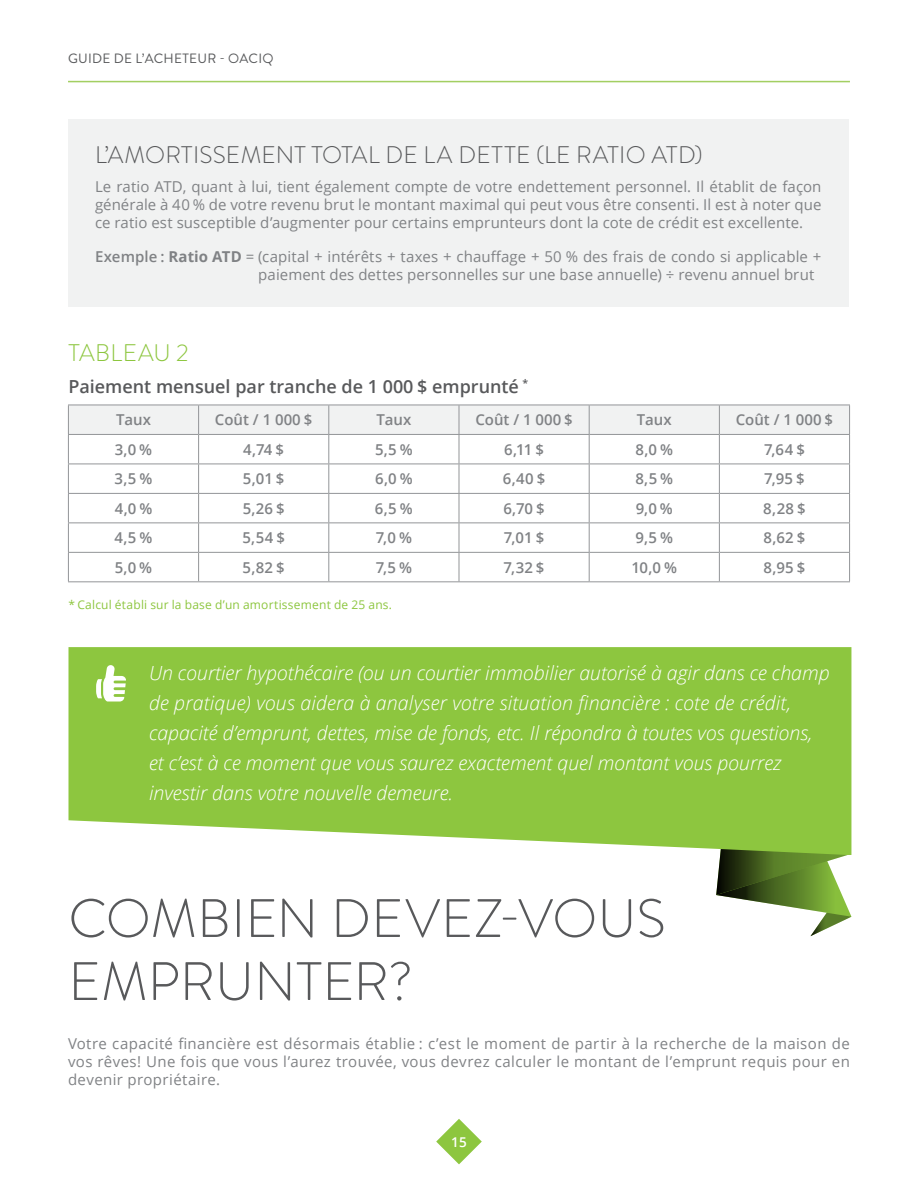
<style>
.page{position:relative;width:918px;height:1188px;background:#fff}
.page>*{position:absolute;margin:0;border:0;box-sizing:border-box;transform-origin:0 0}
.t1{font:300 54px/63px "Brandon Grotesque";letter-spacing:.005em;color:#58595b}
.t2{font:300 24px "Brandon Grotesque";letter-spacing:.015em;color:#58595b}
.t3{font:300 24px "Brandon Grotesque";letter-spacing:.02em;color:#8dc63f}
.t4{font:italic 300 19.5px/30px "Open Sans";color:#fff}
.t5{font:600 18px "Open Sans";color:#58595b}
.t6{font:15px/18px "Open Sans";letter-spacing:.005em;color:#808285;text-align:justify}
.t7{font:600 15px "Open Sans";color:#808285}
.t8{font:13.5px "Brandon Grotesque";letter-spacing:.02em;color:#58595b}
.t9{font:600 13.5px "Open Sans";color:#fff}
.t10{font:12px "Open Sans";letter-spacing:.015em;color:#8dc63f}
.s1{font-weight:600}
.s2{font-weight:700}
</style>
<div class="page">
<svg style="left:436px;top:1119px;width:46px;height:45px"></svg>
<hr style="left:68px;top:81px;width:782px;height:1px;background:#a3cf62">
<div style="left:68px;top:120px;width:780px;height:187px;background:#f1f2f2"></div>
<svg style="left:68px;top:405px;width:782px;height:176px"></svg>
<hr style="left:68px;top:581px;width:131px;height:1px;background:#939598">
<hr style="left:199px;top:581px;width:130px;height:1px;background:#939598">
<hr style="left:329px;top:581px;width:130px;height:1px;background:#939598">
<hr style="left:459px;top:581px;width:130px;height:1px;background:#939598">
<hr style="left:589px;top:581px;width:130px;height:1px;background:#939598">
<hr style="left:719px;top:581px;width:131px;height:1px;background:#939598">
<svg style="left:68px;top:647px;width:783px;height:208px;background:#96ca4e"></svg>
<svg style="left:716px;top:849px;width:132px;height:12px;background:#658736"></svg>
<svg style="left:716px;top:861px;width:134px;height:52px"></svg>
<svg style="left:810px;top:913px;width:41px;height:23px"></svg>
<svg style="left:96px;top:665px;width:30px;height:37px"></svg>
<p class="t8" style="left:68px;top:50px;width:207px">GUIDE DE L’ACHETEUR - OACIQ</p>
<h2 class="t2" style="left:95px;top:139px;width:609px">L’AMORTISSEMENT TOTAL DE LA DETTE (LE RATIO ATD)</h2>
<p class="t6" style="left:95px;top:177px;width:728px">Le ratio ATD, quant à lui, tient également compte de votre endettement personnel. Il établit de façon générale à 40 % de votre revenu brut le montant maximal qui peut vous être consenti. Il est à noter que ce ratio est susceptible d’augmenter pour certains emprunteurs dont la cote de crédit est excellente.</p>
<p class="t6" style="left:258px;top:247px;width:565px;text-indent:-163px"><span class="s1">Exemple :</span> <span class="s2">Ratio ATD</span> = (capital + intérêts + taxes + chauffage + 50 % des frais de condo si applicable + paiement des dettes personnelles sur une base annuelle) ÷ revenu annuel brut</p>
<h2 class="t3" style="left:69px;top:337px;width:122px">TABLEAU 2</h2>
<p class="t5" style="left:68px;top:374px;width:461px">Paiement mensuel par tranche de 1 000 $ emprunté <sup>*</sup></p>
<p class="t7" style="left:116px;top:410px;width:36px">Taux</p>
<p class="t7" style="left:215px;top:410px;width:99px">Coût / 1 000 $</p>
<p class="t7" style="left:376px;top:410px;width:36px">Taux</p>
<p class="t7" style="left:475px;top:410px;width:99px">Coût / 1 000 $</p>
<p class="t7" style="left:637px;top:410px;width:36px">Taux</p>
<p class="t7" style="left:736px;top:410px;width:99px">Coût / 1 000 $</p>
<p class="t7" style="left:115px;top:439px;width:39px">3,0 %</p>
<p class="t7" style="left:243px;top:439px;width:42px">4,74 $</p>
<p class="t7" style="left:375px;top:439px;width:39px">5,5 %</p>
<p class="t7" style="left:504px;top:439px;width:41px">6,11 $</p>
<p class="t7" style="left:636px;top:439px;width:39px">8,0 %</p>
<p class="t7" style="left:764px;top:439px;width:42px">7,64 $</p>
<p class="t7" style="left:115px;top:469px;width:39px">3,5 %</p>
<p class="t7" style="left:243px;top:469px;width:43px">5,01 $</p>
<p class="t7" style="left:375px;top:469px;width:39px">6,0 %</p>
<p class="t7" style="left:503px;top:469px;width:44px">6,40 $</p>
<p class="t7" style="left:635px;top:469px;width:39px">8,5 %</p>
<p class="t7" style="left:764px;top:469px;width:42px">7,95 $</p>
<p class="t7" style="left:115px;top:498px;width:39px">4,0 %</p>
<p class="t7" style="left:243px;top:498px;width:44px">5,26 $</p>
<p class="t7" style="left:375px;top:498px;width:39px">6,5 %</p>
<p class="t7" style="left:503px;top:498px;width:43px">6,70 $</p>
<p class="t7" style="left:636px;top:498px;width:39px">9,0 %</p>
<p class="t7" style="left:763px;top:498px;width:44px">8,28 $</p>
<p class="t7" style="left:115px;top:528px;width:39px">4,5 %</p>
<p class="t7" style="left:242px;top:528px;width:44px">5,54 $</p>
<p class="t7" style="left:376px;top:528px;width:38px">7,0 %</p>
<p class="t7" style="left:504px;top:528px;width:42px">7,01 $</p>
<p class="t7" style="left:636px;top:528px;width:39px">9,5 %</p>
<p class="t7" style="left:764px;top:528px;width:43px">8,62 $</p>
<p class="t7" style="left:115px;top:557px;width:39px">5,0 %</p>
<p class="t7" style="left:243px;top:557px;width:44px">5,82 $</p>
<p class="t7" style="left:376px;top:557px;width:38px">7,5 %</p>
<p class="t7" style="left:504px;top:557px;width:42px">7,32 $</p>
<p class="t7" style="left:632px;top:557px;width:47px">10,0 %</p>
<p class="t7" style="left:764px;top:557px;width:43px">8,95 $</p>
<p class="t10" style="left:68px;top:596px;width:325px">* Calcul établi sur la base d’un amortissement de 25 ans.</p>
<p class="t4" style="left:149px;top:657px;width:682px">Un courtier hypothécaire (ou un courtier immobilier autorisé à agir dans ce champ de pratique) vous aidera à analyser votre situation financière : cote de crédit, capacité d’emprunt, dettes, mise de fonds, etc. Il répondra à toutes vos questions, et c’est à ce moment que vous saurez exactement quel montant vous pourrez investir dans votre nouvelle demeure.</p>
<h1 class="t1" style="left:68px;top:887px;width:599px">COMBIEN DEVEZ-VOUS<br>EMPRUNTER?</h1>
<p class="t6" style="left:68px;top:1034px;width:783px">Votre capacité financière est désormais établie : c’est le moment de partir à la recherche de la maison de vos rêves! Une fois que vous l’aurez trouvée, vous devrez calculer le montant de l’emprunt requis pour en devenir propriétaire.</p>
<p class="t9" style="left:451px;top:1133px;width:17px">15</p>
</div>
